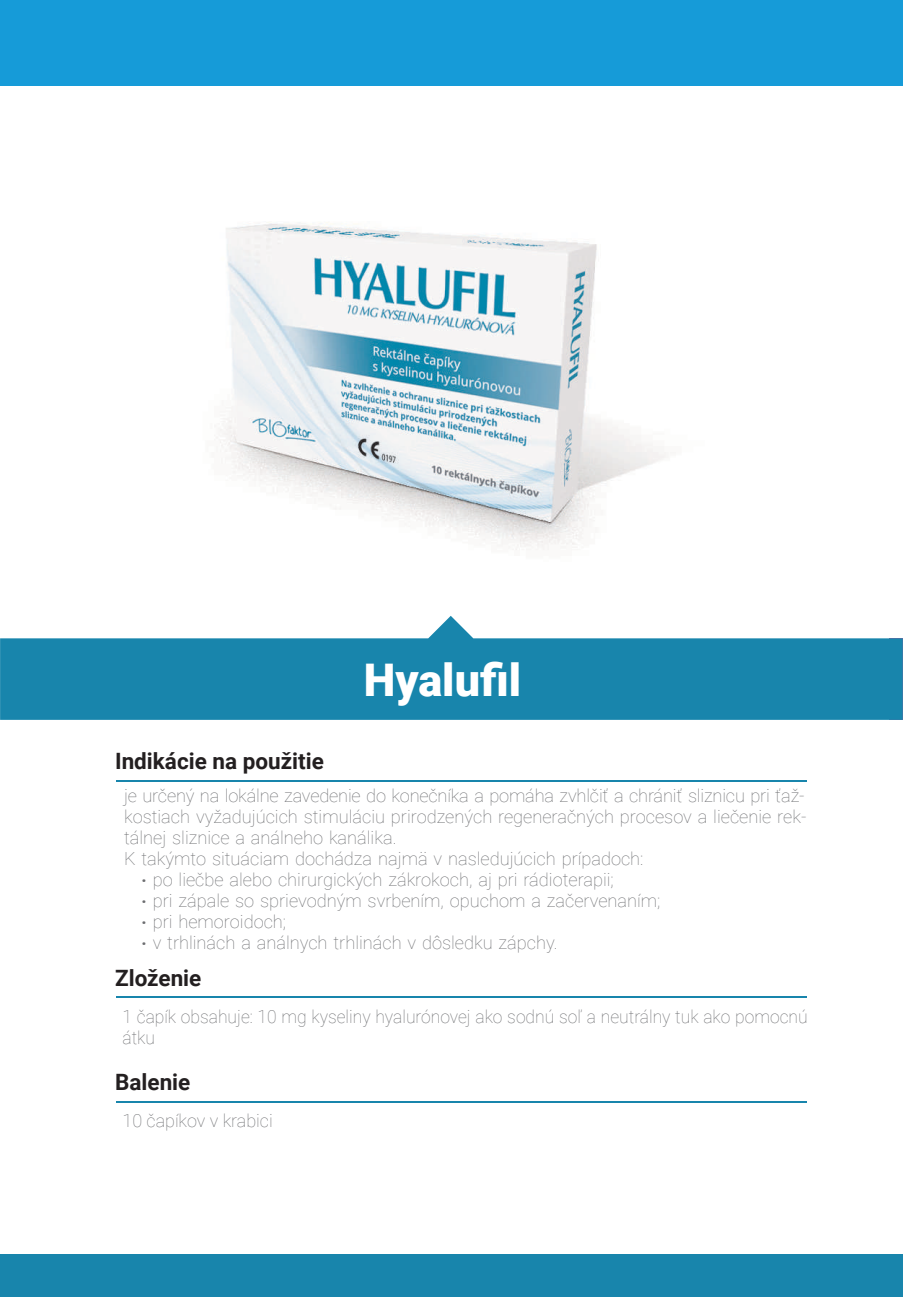
<style>
.page{position:relative;width:903px;height:1300px;background:#fff}
.page>*{position:absolute;margin:0;border:0;box-sizing:border-box;transform-origin:0 0}
.t1{font:900 45px "Roboto";color:#fff}
.t2{font:700 22.5px "Roboto";color:#231f20}
.t3{font:100 18px/21px "Roboto";color:#6c6d70}
</style>
<div class="page">
<img style="left:117px;top:85px;width:680px;height:465px">
<div style="left:0;top:0;width:903px;height:85px;background:#169bd8"></div>
<svg style="left:0;top:616px;width:903px;height:104px;fill:#1885ac"></svg>
<div style="left:0;top:1254px;width:903px;height:42px;background:#1885ac"></div>
<hr style="left:116px;top:780px;width:691px;height:2px;background:#1885ac">
<hr style="left:116px;top:996px;width:691px;height:2px;background:#1885ac">
<hr style="left:116px;top:1101px;width:691px;height:1px;background:#1885ac">
<p class="t2" style="left:115px;top:752px;width:210px">Indikácie na použitie</p>
<h1 class="t1" style="left:364px;top:662px;width:159px">Hyalufil</h1>
<p class="t3" style="left:124px;top:787px;width:682px">je určený na lokálne zavedenie do konečníka a pomáha zvhlčiť a chrániť sliznicu pri ťaž-</p>
<p class="t3" style="left:124px;top:808px;width:684px">kostiach vyžadujúcich stimuláciu prirodzených regeneračných procesov a liečenie rek-</p>
<p class="t3" style="left:124px;top:829px;width:274px">tálnej sliznice a análneho kanálika.</p>
<p class="t3" style="left:124px;top:850px;width:521px">K takýmto situáciam dochádza najmä v nasledujúcich prípadoch:</p>
<p class="t3" style="left:142px;top:871px;width:474px"><sup>.</sup> po liečbe alebo chirurgických zákrokoch, aj pri rádioterapii;</p>
<p class="t3" style="left:142px;top:892px;width:520px"><sup>.</sup> pri zápale so sprievodným svrbením, opuchom a začervenaním;</p>
<p class="t3" style="left:142px;top:913px;width:146px"><sup>.</sup> pri hemoroidoch;</p>
<p class="t3" style="left:142px;top:934px;width:418px"><sup>.</sup> v trhlinách a análnych trhlinách v dôsledku zápchy.</p>
<p class="t2" style="left:115px;top:969px;width:88px">Zloženie</p>
<p class="t3" style="left:123px;top:1008px;width:687px">1 čapík obsahuje: 10 mg kyseliny hyalurónovej ako sodnú soľ a neutrálny tuk ako pomocnú átku</p>
<p class="t2" style="left:115px;top:1073px;width:77px">Balenie</p>
<p class="t3" style="left:123px;top:1112px;width:152px">10 čapíkov v krabici</p>
</div>
